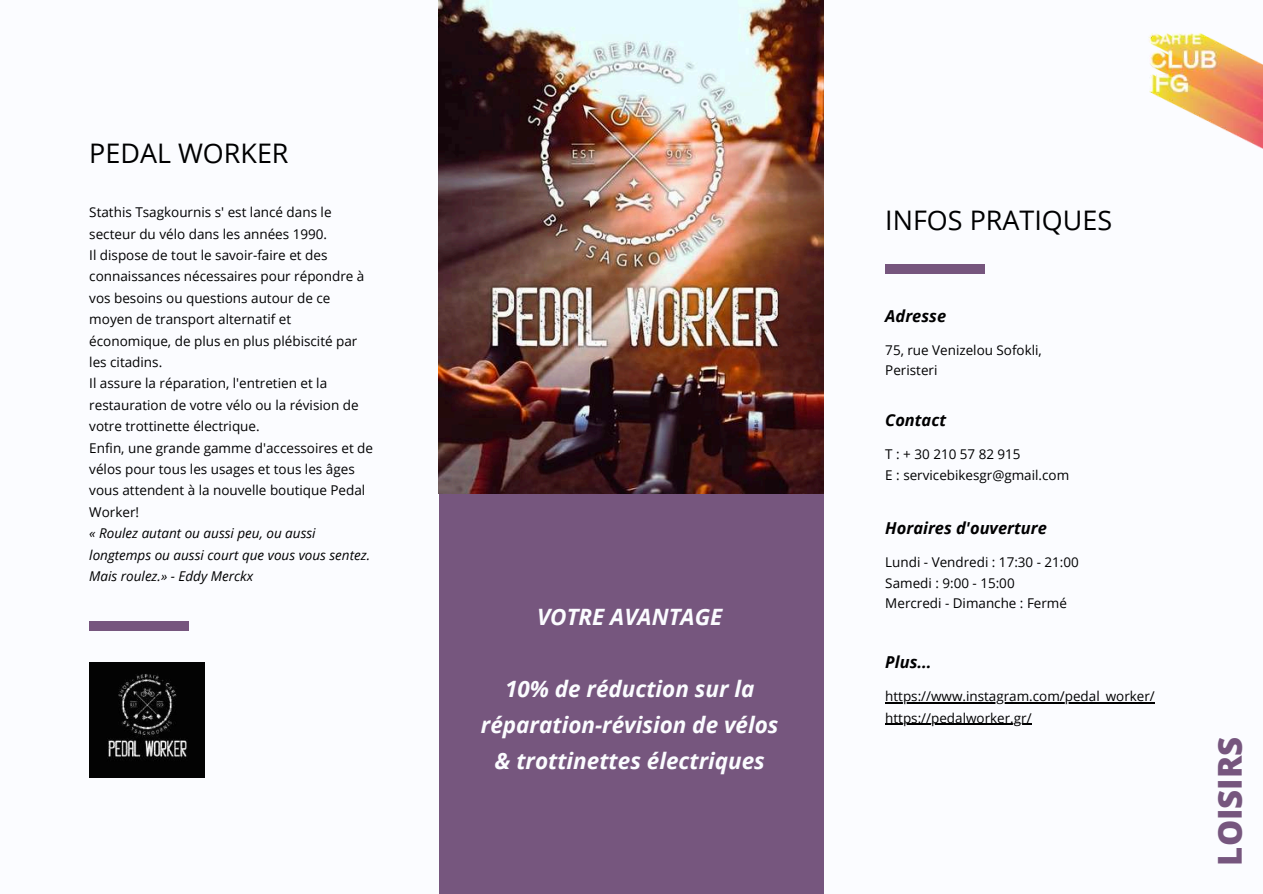
<style>
.page{position:relative;width:1263px;height:894px;background:#fff}
.page>*{position:absolute;margin:0;border:0;box-sizing:border-box;transform-origin:0 0}
.t1{font:800 33px "Open Sans";color:#76567e}
.t2{font:26.85px "Open Sans";color:#000}
.t3{font:italic 700 22.5px/36px "Open Sans";color:#fbfcff;text-align:center}
.t4{font:italic 700 16.5px "Open Sans";color:#000}
.t5{font:13.5px/21.3px "Open Sans";color:#000}
.t6{font:italic 13.5px/21.3px "Open Sans";color:#000}
</style>
<div class="page">
<div style="left:0;top:0;width:1263px;height:893px;background:#fbfcff"></div>
<div style="left:439px;top:493px;width:385px;height:400px;background:#76567e"></div>
<hr style="left:885px;top:702px;width:270px;height:1px;background:#000">
<hr style="left:885px;top:723px;width:147px;height:1px;background:#000">
<div style="left:885px;top:264px;width:100px;height:9px;background:#76567e"></div>
<img style="left:1148px;top:33px;width:115px;height:115px">
<div style="left:89px;top:621px;width:100px;height:10px;background:#76567e"></div>
<img style="left:89px;top:662px;width:115px;height:115px">
<img style="left:439px;top:0;width:385px;height:493px">
<h2 class="t2" style="left:89px;top:134px;width:201px">PEDAL WORKER</h2>
<p class="t5" style="left:89px;top:201px;width:285px">Stathis Tsagkournis s' est lancé dans le secteur du vélo dans les années 1990.<br>Il dispose de tout le savoir-faire et des connaissances nécessaires pour répondre à vos besoins ou questions autour de ce moyen de transport alternatif et économique, de plus en plus plébiscité par les citadins.<br>Il assure la réparation, l'entretien et la restauration de votre vélo ou la révision de votre trottinette électrique.<br>Enfin, une grande gamme d'accessoires et de vélos pour tous les usages et tous les âges vous attendent à la nouvelle boutique Pedal Worker!</p>
<p class="t6" style="left:89px;top:522px;width:282px">« Roulez autant ou aussi peu, ou aussi longtemps ou aussi court que vous vous sentez.<br>Mais roulez.» - Eddy Merckx</p>
<h3 class="t3" style="left:537px;top:598px;width:187px">VOTRE AVANTAGE</h3>
<h3 class="t3" style="left:481px;top:670px;width:299px">10% de réduction sur la réparation-révision de vélos &amp; trottinettes électriques</h3>
<h2 class="t2" style="left:885px;top:201px;width:228px">INFOS PRATIQUES</h2>
<p class="t4" style="left:885px;top:304px;width:62px">Adresse</p>
<p class="t5" style="left:885px;top:339px;width:158px;line-height:20.9px">75, rue Venizelou Sofokli,<br>Peristeri</p>
<p class="t4" style="left:885px;top:408px;width:62px">Contact</p>
<p class="t5" style="left:885px;top:443px;width:185px;line-height:20.9px">Τ : + 30 210 57 82 915<br>E : servicebikesgr@gmail.com</p>
<p class="t4" style="left:885px;top:516px;width:163px">Horaires d'ouverture</p>
<p class="t5" style="left:885px;top:551px;width:195px;line-height:20.9px">Lundi - Vendredi : 17:30 - 21:00<br>Samedi : 9:00 - 15:00<br>Mercredi - Dimanche : Fermé</p>
<p class="t4" style="left:885px;top:650px;width:48px">Plus...</p>
<p class="t5" style="left:885px;top:685px;width:271px">https://www.instagram.com/pedal_worker/ https://pedalworker.gr/</p>
<h1 class="t1" style="left:1206px;top:865px;width:130px;rotate:-90deg">LOISIRS</h1>
</div>
